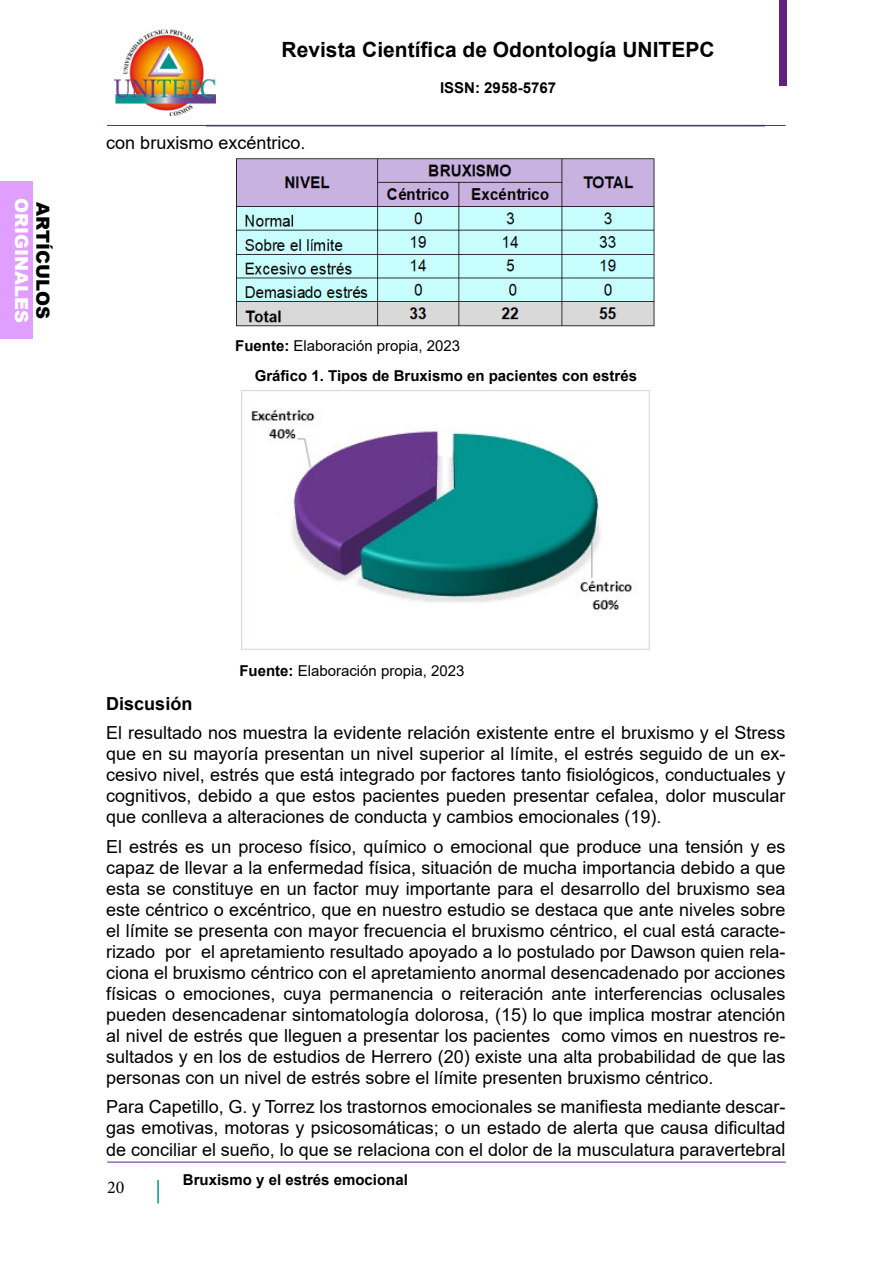
<style>
.page{position:relative;width:893px;height:1263px;background:#fff}
.page>*{position:absolute;margin:0;border:0;box-sizing:border-box;transform-origin:0 0}
.t1{font:700 21px "Arial";color:#000}
.t2{font:18px/21px "Arial";color:#000;text-align:justify}
.t3{font:900 18px "Arial";color:#fff}
.t4{font:900 18px "Arial";color:#000}
.t5{font:700 18px "Arial";color:#000}
.t6{font:18px "Minion Pro";color:#000}
.t7{font:700 15px/29.5px "Arial";color:#000}
.t8{font:15px "Arial";color:#000}
.s1{font-weight:400}
.s2{font-weight:700}
</style>
<div class="page">
<div style="left:0;top:182px;width:33px;height:157px;background:#e09fff"></div>
<div style="left:780px;top:0;width:7px;height:86px;background:#622181"></div>
<img style="left:114px;top:29px;width:102px;height:86px">
<hr style="left:107px;top:125px;width:679px;height:1px;background:#60247f">
<hr style="left:107px;top:1162px;width:679px;height:1px;background:#60247f">
<hr style="left:157px;top:1180px;width:2px;height:23px;background:#0b8f89">
<img style="left:236px;top:158px;width:419px;height:168px">
<img style="left:241px;top:390px;width:409px;height:260px">
<p class="t3" style="left:35px;top:198px;width:126px;rotate:90deg">ORIGINALES</p>
<p class="t4" style="left:56px;top:202px;width:118px;rotate:90deg">ARTÍCULOS</p>
<p class="t1" style="left:282px;top:35px;width:434px">Revista Científica de Odontología UNITEPC</p>
<p class="t7" style="left:440px;top:73px;width:117px">ISSN: 2958-5767</p>
<p class="t2" style="left:106px;top:132px;width:201px">con bruxismo excéntrico.</p>
<p class="t7" style="left:255px;top:332px;width:384px;text-indent:-20px">Fuente: <span class="s1">Elaboración propia, 2023<br></span>Gráfico 1. Tipos de Bruxismo en pacientes con estrés</p>
<p class="t8" style="left:239px;top:660px;width:227px"><span class="s2">Fuente:</span> Elaboración propia, 2023</p>
<p class="t5" style="left:106px;top:691px;width:88px">Discusión</p>
<p class="t2" style="left:106px;top:722px;width:681px">El resultado nos muestra la evidente relación existente entre el bruxismo y el Stress que en su mayoría presentan un nivel superior al límite, el estrés seguido de un ex&shy;cesivo nivel, estrés que está integrado por factores tanto fisiológicos, conductuales y cognitivos, debido a que estos pacientes pueden presentar cefalea, dolor muscular que conlleva a alteraciones de conducta y cambios emocionales (19).</p>
<p class="t2" style="left:106px;top:836px;width:681px">El estrés es un proceso físico, químico o emocional que produce una tensión y es capaz de llevar a la enfermedad física, situación de mucha importancia debido a que esta se constituye en un factor muy importante para el desarrollo del bruxismo sea este céntrico o excéntrico, que en nuestro estudio se destaca que ante niveles sobre el límite se presenta con mayor frecuencia el bruxismo céntrico, el cual está caracte&shy;rizado por el apretamiento resultado apoyado a lo postulado por Dawson quien rela&shy;ciona el bruxismo céntrico con el apretamiento anormal desencadenado por acciones físicas o emociones, cuya permanencia o reiteración ante interferencias oclusales pueden desencadenar sintomatología dolorosa, (15) lo que implica mostrar atención al nivel de estrés que lleguen a presentar los pacientes como vimos en nuestros re&shy;sultados y en los de estudios de Herrero (20) existe una alta probabilidad de que las personas con un nivel de estrés sobre el límite presenten bruxismo céntrico.</p>
<p class="t2" style="left:106px;top:1096px;width:681px">Para Capetillo, G. y Torrez los trastornos emocionales se manifiesta mediante descar&shy;gas emotivas, motoras y psicosomáticas; o un estado de alerta que causa dificultad de conciliar el sueño, lo que se relaciona con el dolor de la musculatura paravertebral</p>
<p class="t6" style="left:107px;top:1175px;width:19px">20</p>
<p class="t7" style="left:183px;top:1165px;width:227px">Bruxismo y el estrés emocional</p>
</div>
